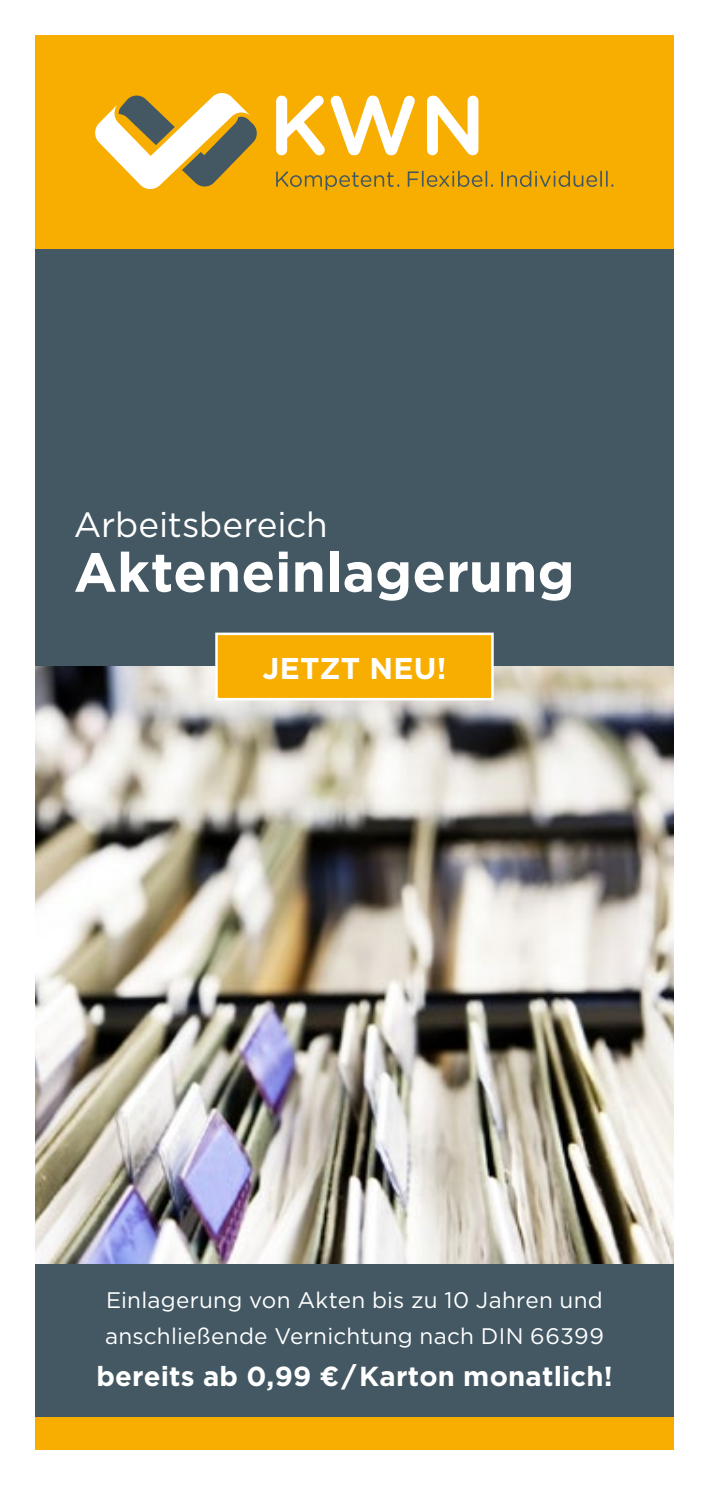
<style>
.page{position:relative;width:709px;height:1489px;background:#fff}
.page>*{position:absolute;margin:0;border:0;box-sizing:border-box;transform-origin:0 0}
.t1{font:700 55px "Gotham";color:#fff}
.t2{font:35px "Gotham";letter-spacing:-.005em;color:#fff}
.t3{font:700 30px "Gotham";letter-spacing:.01em;color:#fff}
.t4{font:700 27.5px "Gotham";letter-spacing:.005em;color:#fff}
.t5{font:22.5px/35px "Gotham";letter-spacing:.01em;color:#fff}
</style>
<div class="page">
<div style="left:35px;top:39px;width:638px;height:1409px;background:#435863"></div>
<div style="left:35px;top:35px;width:638px;height:214px;background:#f8ae00"></div>
<svg style="left:276px;top:171px;width:123px;height:19px"></svg>
<svg style="left:408px;top:171px;width:85px;height:16px"></svg>
<svg style="left:501px;top:171px;width:112px;height:16px"></svg>
<svg style="left:95px;top:93px;width:162px;height:96px"></svg>
<svg style="left:276px;top:96px;width:139px;height:59px"></svg>
<svg style="left:427px;top:96px;width:51px;height:59px"></svg>
<img style="left:35px;top:666px;width:638px;height:597px">
<div style="left:215px;top:632px;width:279px;height:68px;background:#f8ae00;border:2px solid #fff"></div>
<div style="left:35px;top:1414px;width:638px;height:35px;background:#f8ae00"></div>
<div style="left:35px;top:1263px;width:638px;height:153px;background:#435863"></div>
<h2 class="t2" style="left:74px;top:502px;width:255px">Arbeitsbereich</h2>
<h1 class="t1" style="left:74px;top:536px;width:502px">Akteneinlagerung</h1>
<h3 class="t3" style="left:262px;top:648px;width:185px">JETZT NEU!</h3>
<p class="t5" style="left:105px;top:1282px;width:500px">Einlagerung von Akten bis zu 10 Jahren und anschließende Vernichtung nach DIN 66399</p>
<p class="t4" style="left:96px;top:1357px;width:517px">bereits ab 0,99 €/Karton monatlich!</p>
</div>
